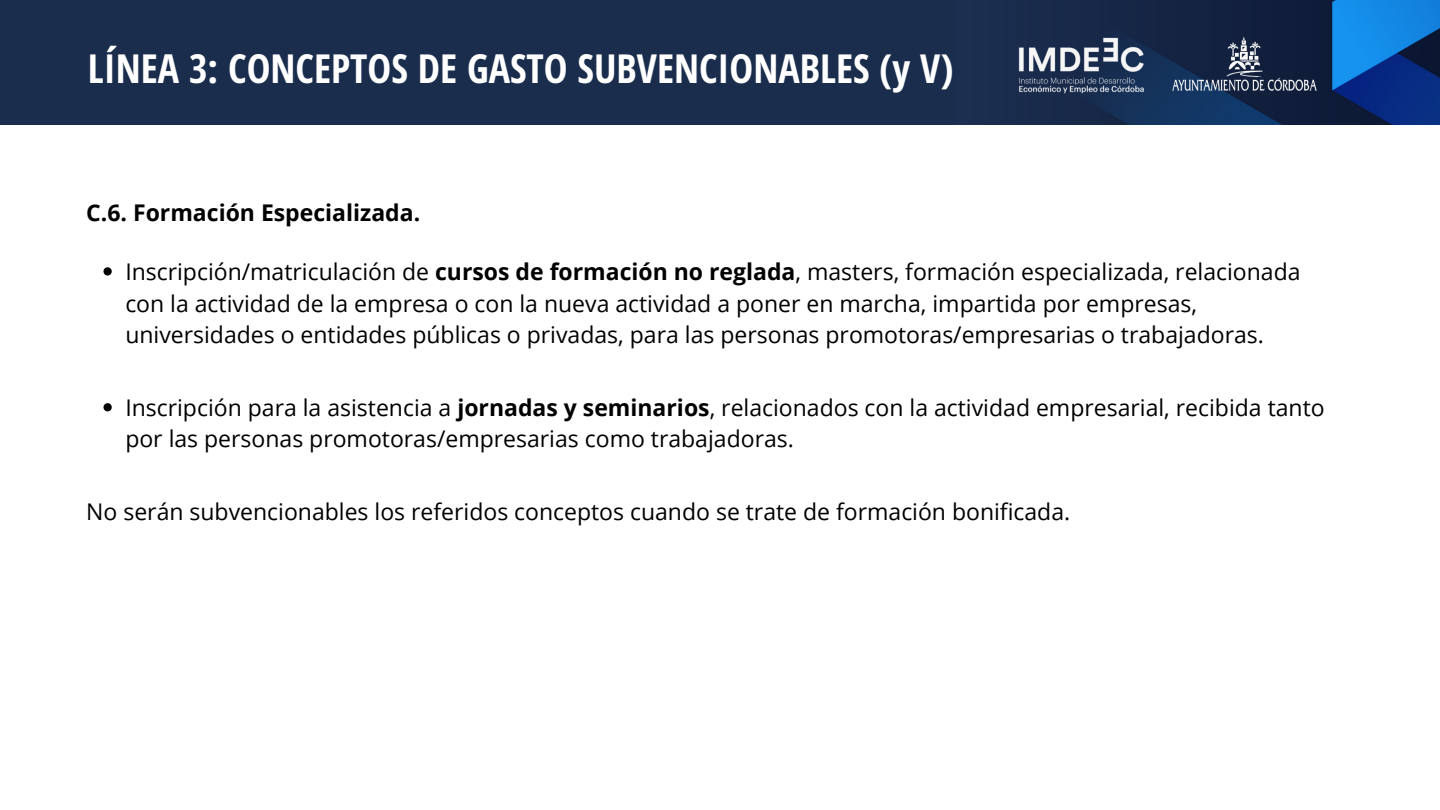
<style>
.page{position:relative;width:1440px;height:810px;background:#fff}
.page>*{position:absolute;margin:0;border:0;box-sizing:border-box;transform-origin:0 0}
.t1{font:700 40px "Open Sans Hebrew Condensed";color:#fff}
.t2{font:23px/31.5px "Open Sans";color:#000}
.t3{font:700 23px "Open Sans";color:#000}
.s1{font-weight:700}
</style>
<div class="page">
<img style="left:956px;top:0;width:484px;height:125px">
<div style="left:0;top:0;width:956px;height:126px;background:#1a2d4d"></div>
<img style="left:1017px;top:38px;width:128px;height:55px">
<img style="left:1173px;top:38px;width:143px;height:53px">
<svg style="left:104px;top:267px;width:8px;height:9px"></svg>
<svg style="left:104px;top:403px;width:8px;height:8px"></svg>
<h1 class="t1" style="left:88px;top:40px;width:867px">LÍNEA 3: CONCEPTOS DE GASTO SUBVENCIONABLES (y V)</h1>
<p class="t3" style="left:86px;top:197px;width:336px">C.6. Formación Especializada.</p>
<p class="t2" style="left:125px;top:255px;width:1177px">Inscripción/matriculación de <span class="s1">cursos de formación no reglada</span>, masters, formación especializada, relacionada con la actividad de la empresa o con la nueva actividad a poner en marcha, impartida por empresas, universidades o entidades públicas o privadas, para las personas promotoras/empresarias o trabajadoras.</p>
<p class="t2" style="left:125px;top:391px;width:1201px">Inscripción para la asistencia a <span class="s1">jornadas y seminarios</span>, relacionados con la actividad empresarial, recibida tanto por las personas promotoras/empresarias como trabajadoras.</p>
<p class="t2" style="left:86px;top:495px;width:986px">No serán subvencionables los referidos conceptos cuando se trate de formación bonificada.</p>
</div>
